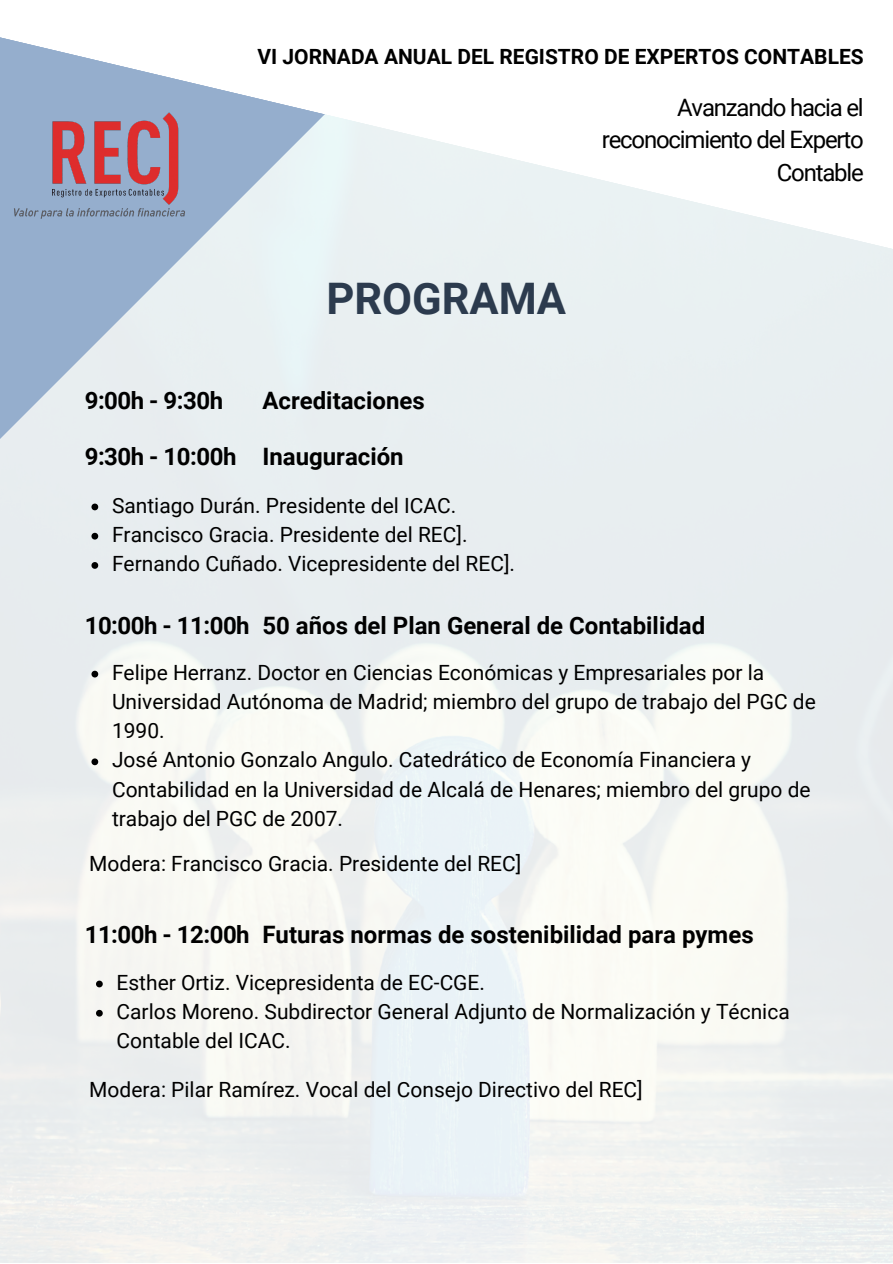
<style>
.page{position:relative;width:893px;height:1264px;background:#fff}
.page>*{position:absolute;margin:0;border:0;box-sizing:border-box;transform-origin:0 0}
.t1{font:700 43.5px "Roboto";color:#2c3b4e}
.t2{font:700 24px "Roboto";color:#000}
.t3{font:24px/32.5px "Roboto";letter-spacing:-.05em;color:#000;text-align:right}
.t4{font:700 24px "Roboto";letter-spacing:-.02em;color:#000}
.t5{font:21px/29.2px "Roboto";color:#000}
.t6{font:700 21px "Roboto";color:#000}
</style>
<div class="page">
<img style="left:0;top:326px;width:892px;height:936px">
<div style="left:0;top:326px;width:494px;height:277px;background:#e8eef0"></div>
<svg style="left:0;top:37px;width:892px;height:289px;fill:#eaf2f3"></svg>
<img style="left:0;top:94px;width:199px;height:140px">
<svg style="left:91px;top:670px;width:7px;height:7px"></svg>
<svg style="left:91px;top:758px;width:7px;height:7px"></svg>
<svg style="left:96px;top:980px;width:7px;height:7px"></svg>
<svg style="left:96px;top:1009px;width:7px;height:7px"></svg>
<svg style="left:91px;top:503px;width:7px;height:7px"></svg>
<svg style="left:91px;top:533px;width:7px;height:6px"></svg>
<svg style="left:91px;top:562px;width:7px;height:7px"></svg>
<p class="t6" style="left:257px;top:45px;width:607px">VI JORNADA ANUAL DEL REGISTRO DE EXPERTOS CONTABLES</p>
<p class="t3" style="left:601px;top:91px;width:263px">Avanzando hacia el reconocimiento del Experto<br>Contable</p>
<p class="t1" style="left:326px;top:274px;width:241px">PROGRAMA</p>
<p class="t2" style="left:85px;top:387px;width:140px">9:00h - 9:30h</p>
<p class="t2" style="left:85px;top:443px;width:153px">9:30h - 10:00h</p>
<p class="t2" style="left:262px;top:387px;width:164px">Acreditaciones</p>
<p class="t2" style="left:262px;top:443px;width:143px">Inauguración</p>
<p class="t5" style="left:112px;top:491px;width:346px">Santiago Durán. Presidente del ICAC.</p>
<p class="t5" style="left:112px;top:520px;width:357px">Francisco Gracia. Presidente del REC].</p>
<p class="t5" style="left:112px;top:549px;width:404px">Fernando Cuñado. Vicepresidente del REC].</p>
<p class="t4" style="left:85px;top:612px;width:166px">10:00h - 11:00h</p>
<p class="t2" style="left:262px;top:612px;width:444px">50 años del Plan General de Contabilidad</p>
<p class="t5" style="left:112px;top:658px;width:705px">Felipe Herranz. Doctor en Ciencias Económicas y Empresariales por la<br>Universidad Autónoma de Madrid; miembro del grupo de trabajo del PGC de<br>1990.</p>
<p class="t5" style="left:112px;top:745px;width:700px">José Antonio Gonzalo Angulo. Catedrático de Economía Financiera y<br>Contabilidad en la Universidad de Alcalá de Henares; miembro del grupo de trabajo del PGC de 2007.</p>
<p class="t5" style="left:89px;top:849px;width:433px">Modera: Francisco Gracia. Presidente del REC]</p>
<p class="t4" style="left:85px;top:921px;width:166px">11:00h - 12:00h</p>
<p class="t2" style="left:262px;top:921px;width:492px">Futuras normas de sostenibilidad para pymes</p>
<p class="t5" style="left:116px;top:967px;width:370px">Esther Ortiz. Vicepresidenta de EC-CGE.</p>
<p class="t5" style="left:116px;top:997px;width:674px">Carlos Moreno. Subdirector General Adjunto de Normalización y Técnica<br>Contable del ICAC.</p>
<p class="t5" style="left:89px;top:1074px;width:555px">Modera: Pilar Ramírez. Vocal del Consejo Directivo del REC]</p>
</div>
